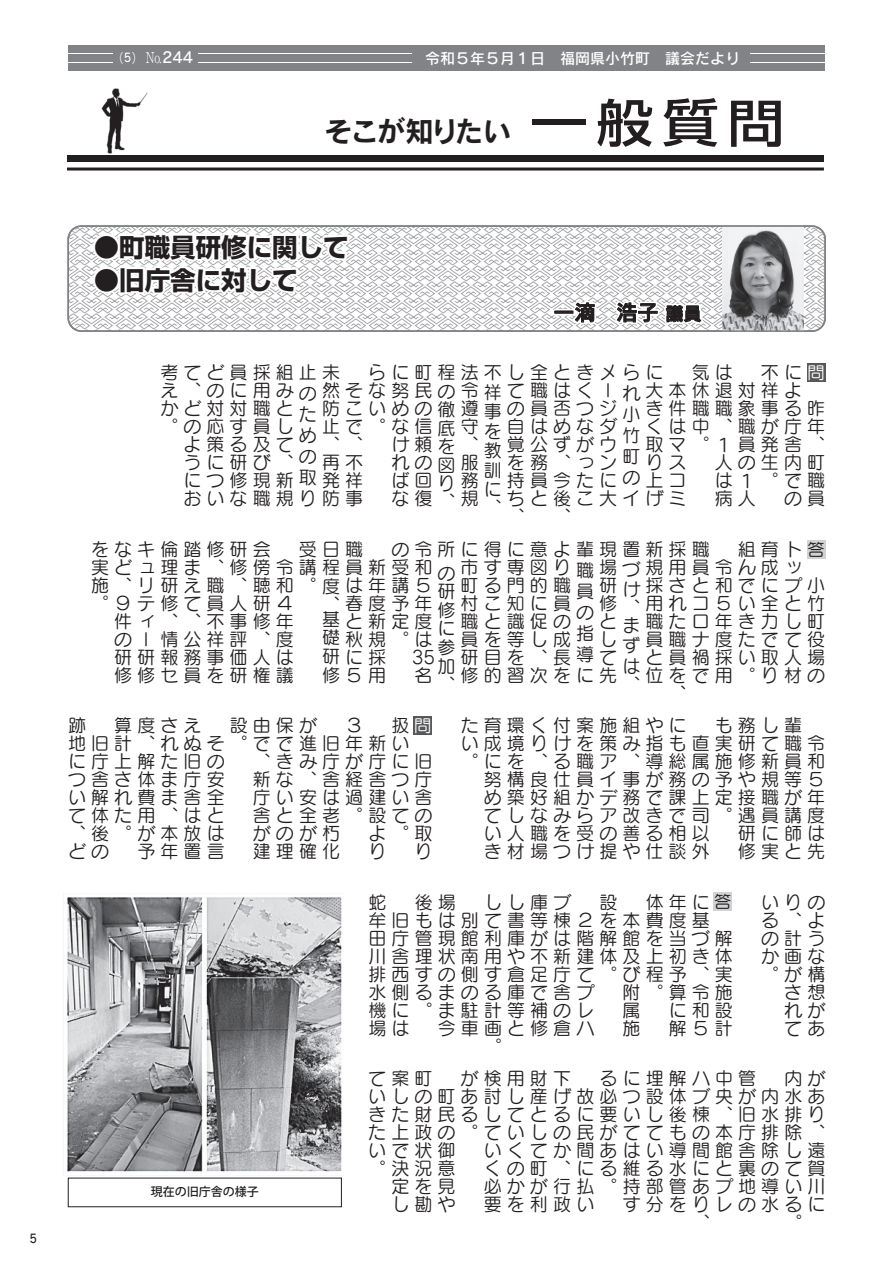
<style>
.page{position:relative;width:893px;height:1263px;background:#fff}
.page>*{position:absolute;margin:0;border:0;box-sizing:border-box;transform-origin:0 0}
.t1{font:500 51.3px "Shin Go Pro";color:#231f20;scale:1.11 1}
.t2{font:28.5px "Rodin Pro B";letter-spacing:-.08em;color:#231f20}
.t3{font:700 25.5px "Shin Go Pro";color:#231f20}
.t4{font:21px "Rodin Pro DB";color:#231f20}
.t5{font:18px/18px "Seurat Pro M";color:#231f20}
.t6{font:18px "Rodin Pro DB";color:#231f20}
.t7{font:17.25px "Seurat Pro M";color:#fff}
.t8{font:17.25px "Seurat Pro M";color:#231f20}
.t9{font:15px "Rodin Pro DB";color:#fff}
.t10{font:300 15px "Ryumin Pro";color:#fff;scale:.77 1}
.t11{font:500 12px "Koz Go Pro";color:#231f20}
.t12{font:12px "Rodin Pro M";color:#fff;scale:.85 1}
.t13{font:12px "Rodin Pro DB";color:#231f20;scale:.85 1}
.s1{font-family:"Rodin Pro DB"}
.s2{font-family:"Rodin Pro DB";font-weight:400}
</style>
<div class="page">
<svg style="left:68px;top:226px;width:757px;height:105px"></svg>
<div style="left:93px;top:233px;width:27px;height:27px;border:4px solid #fff;border-radius:50%"></div>
<div style="left:93px;top:266px;width:27px;height:27px;border:4px solid #fff;border-radius:50%"></div>
<svg style="left:116px;top:228px;width:237px;height:71px"></svg>
<div style="left:553px;top:309px;width:22px;height:7px;border:4px solid #fff"></div>
<svg style="left:555px;top:290px;width:44px;height:38px"></svg>
<svg style="left:611px;top:298px;width:96px;height:31px"></svg>
<img style="left:723px;top:228px;width:81px;height:101px">
<div style="left:67px;top:225px;width:759px;height:107px;border:2px solid #808285;border-radius:13px"></div>
<div style="left:67px;top:155px;width:757px;height:7px;background:#231f20"></div>
<hr style="left:67px;top:168px;width:757px;height:3px;background:#231f20">
<img style="left:101px;top:88px;width:47px;height:66px">
<img style="left:67px;top:897px;width:275px;height:275px">
<div style="left:807px;top:363px;width:18px;height:19px;background:#57585a"></div>
<div style="left:414px;top:716px;width:18px;height:18px;background:#57585a"></div>
<div style="left:807px;top:540px;width:18px;height:18px;background:#d1d2d4"></div>
<div style="left:714px;top:893px;width:18px;height:18px;background:#d1d2d4"></div>
<div style="left:68px;top:63px;width:756px;height:7px;background:#818386"></div>
<div style="left:68px;top:54px;width:756px;height:8px;background:#818386"></div>
<div style="left:68px;top:45px;width:756px;height:8px;background:#818386"></div>
<div style="left:113px;top:46px;width:84px;height:23px;background:#818386"></div>
<div style="left:412px;top:46px;width:338px;height:23px;background:#818386"></div>
<p class="t12" style="left:119px;top:49px;width:22px"><span class="s1">5</span>( )</p>
<p class="t10" style="left:146px;top:46px;width:63px">No.<span class="s2">244</span></p>
<p class="t9" style="left:425px;top:48px;width:317px">令和５年５月１日　福岡県小竹町　議会だより</p>
<h2 class="t2" style="left:324px;top:112px;width:188px">そこが知りたい</h2>
<h1 class="t1" style="left:531px;top:81px;width:230px">一般質問</h1>
<p class="t13" style="left:30px;top:1230px;width:10px">5</p>
<h3 class="t3" style="left:94px;top:227px;width:257px">●町職員研修に関して</h3>
<h3 class="t3" style="left:94px;top:260px;width:206px">●旧庁舎に対して</h3>
<p class="t4" style="left:553px;top:299px;width:106px">一滴　浩子</p>
<p class="t6" style="left:666px;top:302px;width:37px">議員</p>
<p class="t5" style="left:160px;top:363px;width:668px">考てど員採組止未　らに町程法不し全ときメらに　気は　不に　え、のに用み<br>かど対対職と</p>
<p class="t5" style="left:183px;top:435px;width:180px">よ策る及て<br>うに研び、<br>につ修現新<br>おいな職規り防事</p>
<p class="t7" style="left:807px;top:361px;width:19px">問</p>
<p class="t5" style="left:599px;top:381px;width:11px">ー</p>
<p class="t5" style="left:622px;top:382px;width:20px;line-height:21px;text-align:justify">れ小竹町の</p>
<p class="t5" style="left:645px;top:381px;width:183px">大本休退対祥よ　き件職職象事る昨く<br>取マ。１<br>りス<br>上コ</p>
<p class="t5" style="left:322px;top:381px;width:270px">然そな努民の令祥て職はく</p>
<p class="t5" style="left:322px;top:399px;width:157px">防こいめの徹遵</p>
<p class="t5" style="left:322px;top:417px;width:157px">止で。な信底守</p>
<p class="t5" style="left:391px;top:435px;width:42px">け頼</p>
<p class="t5" style="left:391px;top:453px;width:42px">れの</p>
<p class="t5" style="left:391px;top:471px;width:41px">ば回</p>
<p class="t5" style="left:391px;top:489px;width:88px">な復、規</p>
<p class="t5" style="left:299px;top:382px;width:19px;line-height:21px;text-align:justify">のための取</p>
<p class="t5" style="left:507px;top:399px;width:111px">の員否つジ</p>
<p class="t5" style="left:507px;top:417px;width:112px">自はめなダ</p>
<p class="t5" style="left:507px;top:435px;width:110px">覚公ずがウ</p>
<p class="t5" style="left:507px;top:453px;width:111px">を務、っン</p>
<p class="t5" style="left:507px;top:471px;width:110px">持員今たに</p>
<p class="t5" style="left:507px;top:489px;width:179px">ちと後こ大イげミ</p>
<p class="t5" style="left:553px;top:507px;width:18px">、</p>
<p class="t5" style="left:484px;top:401px;width:19px;line-height:19.5px;text-align:justify">事を教訓に</p>
<p class="t5" style="left:669px;top:408px;width:157px;line-height:36px;text-align:right">は中、職が庁年人の生内町</p>
<p class="t5" style="left:715px;top:471px;width:42px">は１病人</p>
<p class="t5" style="left:160px;top:417px;width:133px">。の応す員し</p>
<p class="t5" style="left:738px;top:426px;width:88px;line-height:36px;text-align:right">員発舎、。で職</p>
<p class="t5" style="left:784px;top:489px;width:42px">の員</p>
<p class="t5" style="left:461px;top:539px;width:365px;text-indent:-370px">をなキ倫踏修研会　受日職　の令所に得に意よ輩現置新採職　組育ト答市す専図り<br>町る門的職<br>村こ知に員<br>職と識促の<br>員を等し成<br>研目を、長<br>修的習次をに先</p>
<p class="t5" style="left:461px;top:435px;width:18px">、</p>
<p class="t5" style="left:322px;top:435px;width:41px">、、</p>
<p class="t5" style="left:438px;top:437px;width:18px;line-height:18.6px;text-align:justify">を図り</p>
<p class="t5" style="left:461px;top:453px;width:19px">服務</p>
<p class="t5" style="left:322px;top:453px;width:42px">再不発祥</p>
<p class="t5" style="left:484px;top:498px;width:18px">、</p>
<p class="t5" style="left:507px;top:507px;width:18px">、</p>
<p class="t8" style="left:807px;top:538px;width:19px">答</p>
<p class="t5" style="left:622px;top:558px;width:20px;line-height:20.2px">づけ</p>
<p class="t5" style="left:645px;top:557px;width:183px">規用員令ん成ッ　</p>
<p class="t5" style="left:91px;top:557px;width:341px">実どュ理ま、修傍令講程員新受和</p>
<p class="t5" style="left:576px;top:559px;width:19px;line-height:21px;text-align:justify">職員の指導</p>
<p class="t5" style="left:599px;top:557px;width:19px;text-align:justify">場研修として</p>
<p class="t5" style="left:437px;top:563px;width:19px;line-height:18.6px;text-align:justify">の研修に参加</p>
<p class="t5" style="left:645px;top:575px;width:180px">採さと和でにプ小</p>
<p class="t5" style="left:645px;top:593px;width:180px">用れコ５い全と竹</p>
<p class="t5" style="left:645px;top:611px;width:180px">職たロ年き力し町</p>
<p class="t5" style="left:645px;top:629px;width:180px">員職ナ度たでて役</p>
<p class="t5" style="left:645px;top:647px;width:180px">と員禍採い取人場</p>
<p class="t5" style="left:645px;top:665px;width:180px">位をで用。り材の</p>
<p class="t5" style="left:669px;top:683px;width:18px">、</p>
<p class="t5" style="left:160px;top:575px;width:271px">研え職、聴和。度は年講５</p>
<p class="t5" style="left:114px;top:566px;width:180px;line-height:36px;text-indent:-23px">施、リ<br>件ィ、、不事修年</p>
<p class="t5" style="left:114px;top:629px;width:180px">のー<br>研研報務事価人は修修セ員を研権議</p>
<p class="t5" style="left:91px;top:593px;width:202px">。９テ修て員人研４</p>
<p class="t5" style="left:322px;top:593px;width:111px;text-align:right">、春度予年と新定度</p>
<p class="t5" style="left:622px;top:598px;width:18px">、</p>
<p class="t5" style="left:322px;top:609px;width:19px">基</p>
<p class="t5" style="left:622px;top:615px;width:19px;line-height:20.2px;text-align:justify">まずは</p>
<p class="t5" style="left:412px;top:629px;width:25px;text-indent:-90px">礎秋規。は<br>35名</p>
<p class="t5" style="left:160px;top:629px;width:134px">情公祥評、度</p>
<p class="t5" style="left:322px;top:647px;width:65px">研に採</p>
<p class="t5" style="left:322px;top:665px;width:64px">修５用</p>
<p class="t5" style="left:622px;top:674px;width:18px">、</p>
<p class="t5" style="left:437px;top:674px;width:18px">、</p>
<p class="t5" style="left:68px;top:716px;width:367px">跡　算度さえ　設由保が　３　扱問地旧計、れぬそ。でで進旧年新い　に庁上解た旧の<br>つ舎さ体ま庁安<br>い解れ費ま舎全<br>て体た用、はと</p>
<p class="t5" style="left:137px;top:842px;width:88px">予年置言</p>
<p class="t7" style="left:414px;top:714px;width:19px">問</p>
<p class="t5" style="left:253px;top:752px;width:179px">、きみ庁が庁に旧</p>
<p class="t5" style="left:253px;top:770px;width:180px">新な、舎経舎つ庁庁い安は過建い舎舎と全老。設てのがのが朽<br>建理確化</p>
<p class="t5" style="left:368px;top:824px;width:65px">よ。取り</p>
<p class="t5" style="left:68px;top:824px;width:157px">、後。が本放は</p>
<p class="t5" style="left:68px;top:842px;width:42px">どの</p>
<p class="t5" style="left:415px;top:842px;width:17px">り</p>
<p class="t5" style="left:461px;top:716px;width:365px">た育環く<br>い成境りけを策み指も直実研て職令</p>
<p class="t5" style="left:484px;top:770px;width:342px">努構良仕員イ事が務の予や規等５め築好組かデ務で課上定接職が年てしなみらア改きで司。遇員講度い人職を受の善る相以<br>き材場つけ提や仕談外</p>
<p class="t5" style="left:553px;top:716px;width:275px">付案施組やに　も務し輩　</p>
<p class="t5" style="left:461px;top:752px;width:365px">。にを、る職ア、導総属施修新員和</p>
<p class="t5" style="left:738px;top:824px;width:88px">研に師は修実と先</p>
<p class="t11" style="left:151px;top:1184px;width:109px">現在の旧庁舎の様子</p>
<p class="t5" style="left:369px;top:892px;width:367px">蛇　後場　しし庫ブ　設　体年に答牟旧もは別て書等棟２を本費度基　田庁管現館利庫がは階解館を当づ解川舎理状南用や不新建体及上初き体排西すの側す倉足庁て。び程予、実水側るまのる庫で舎プ<br>機に。ま駐計等補のレ<br>場は</p>
<p class="t8" style="left:714px;top:891px;width:19px">答</p>
<p class="t5" style="left:623px;top:982px;width:111px">附。算令施属<br>施</p>
<p class="t5" style="left:669px;top:1000px;width:65px">に和設解５計</p>
<p class="t5" style="left:484px;top:1018px;width:111px;text-indent:-46px">今車画と修倉ハ。</p>
<p class="t5" style="left:761px;top:892px;width:65px;text-align:justify">いりのる、よの計うか画な</p>
<p class="t5" style="left:784px;top:982px;width:43px;text-align:justify">さ想れがてあ</p>
<p class="t5" style="left:761px;top:964px;width:65px">。が構</p>
<p class="t5" style="left:368px;top:1069px;width:459px">て案町　が検用財下　るに埋解ハ中管　内がいしの町あ討し産げ故必つ設体ブ央が内水あきた財民るしてとるに要いし後棟、旧水排りた上政の。ていしの民がててもの本庁排除、いで状御</p>
<p class="t5" style="left:391px;top:1177px;width:65px">定を見し勘や</p>
<p class="t5" style="left:484px;top:1141px;width:341px">いく<br>く<br>必かが行払。持部管あプ地導い川要を利政い</p>
<p class="t5" style="left:530px;top:1141px;width:296px">てか間あはい導間館舎除し遠</p>
<p class="t5" style="left:692px;top:1195px;width:134px;text-indent:-69px">す分をりレの水るに、</p>
<p class="t5" style="left:368px;top:1159px;width:88px">。決況意</p>
<p class="t5" style="left:507px;top:1159px;width:319px">の町、にる維る水にと裏のて賀</p>
<p class="t5" style="left:784px;top:1213px;width:18px">。</p>
</div>
